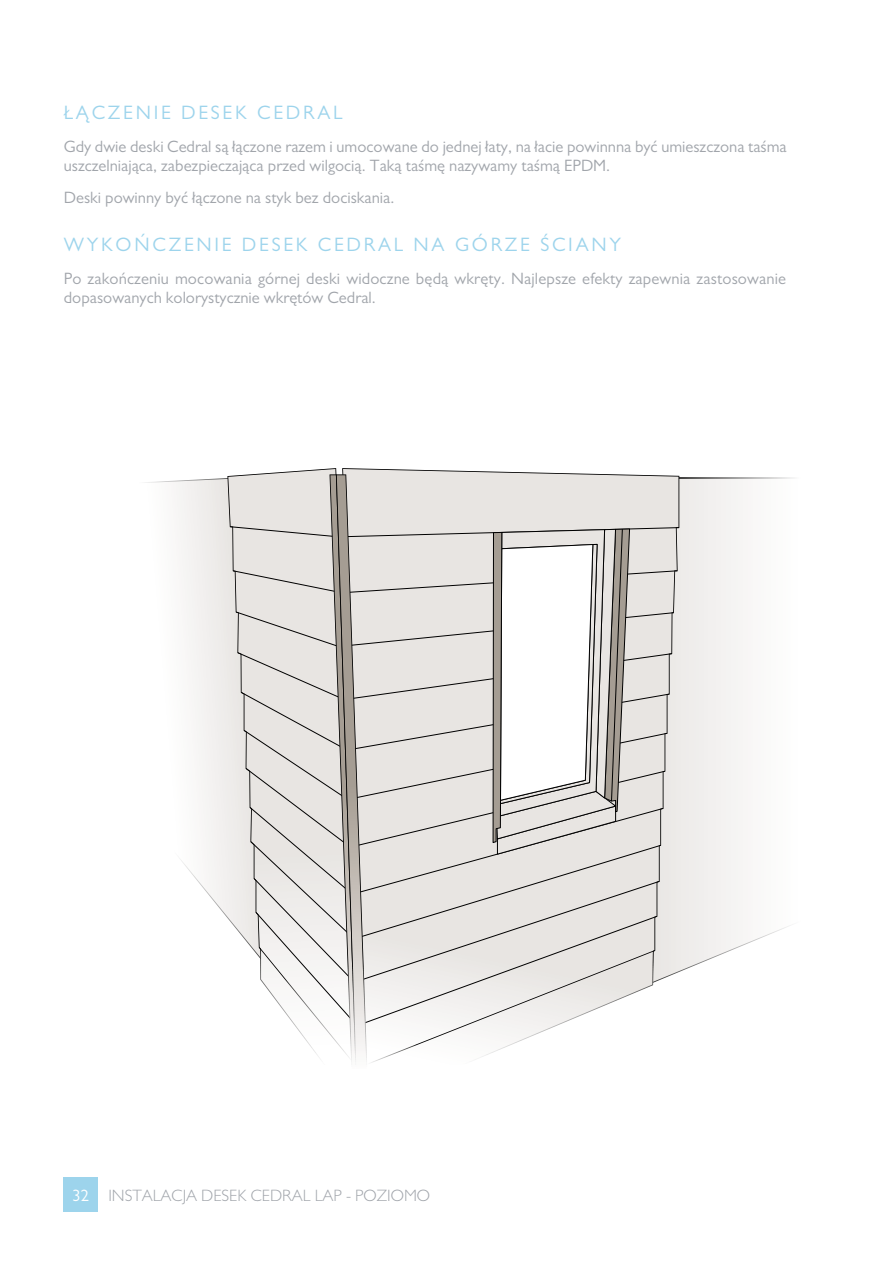
<style>
.page{position:relative;width:893px;height:1263px;background:#fff}
.page>*{position:absolute;margin:0;border:0;box-sizing:border-box;transform-origin:0 0}
.t1{font:19.5px "Gill Sans MT Pro";letter-spacing:.14em;color:#9dd4ec}
.t2{font:16.5px/19.5px "Gill Sans MT Pro";color:#a1a5ab}
.t3{font:300 16.5px "Gill Sans MT Pro";color:#a1a5ab}
.s1{font-weight:400;color:#fff}
</style>
<div class="page">
<div style="left:64px;top:1178px;width:34px;height:34px;background:#9dd4ec"></div>
<svg style="left:145px;top:474px;width:648px;height:589px"></svg>
<p class="t1" style="left:64px;top:102px;width:280px">ŁĄCZENIE DESEK CEDRAL</p>
<p class="t2" style="left:64px;top:136px;width:724px">Gdy dwie deski Cedral są łączone razem i umocowane do jednej łaty, na łacie powinnna być umieszczona taśma uszczelniająca, zabezpieczająca przed wilgocią. Taką taśmę nazywamy taśmą EPDM.</p>
<p class="t2" style="left:64px;top:188px;width:332px">Deski powinny być łączone na styk bez dociskania.</p>
<p class="t1" style="left:64px;top:234px;width:559px">WYKOŃCZENIE DESEK CEDRAL NA GÓRZE ŚCIANY</p>
<p class="t2" style="left:64px;top:268px;width:724px">Po zakończeniu mocowania górnej deski widoczne będą wkręty. Najlepsze efekty zapewnia zastosowanie dopasowanych kolorystycznie wkrętów Cedral.</p>
<p class="t3" style="left:73px;top:1185px;width:359px"><span class="s1">32</span> INSTALACJA DESEK CEDRAL LAP - POZIOMO</p>
</div>
